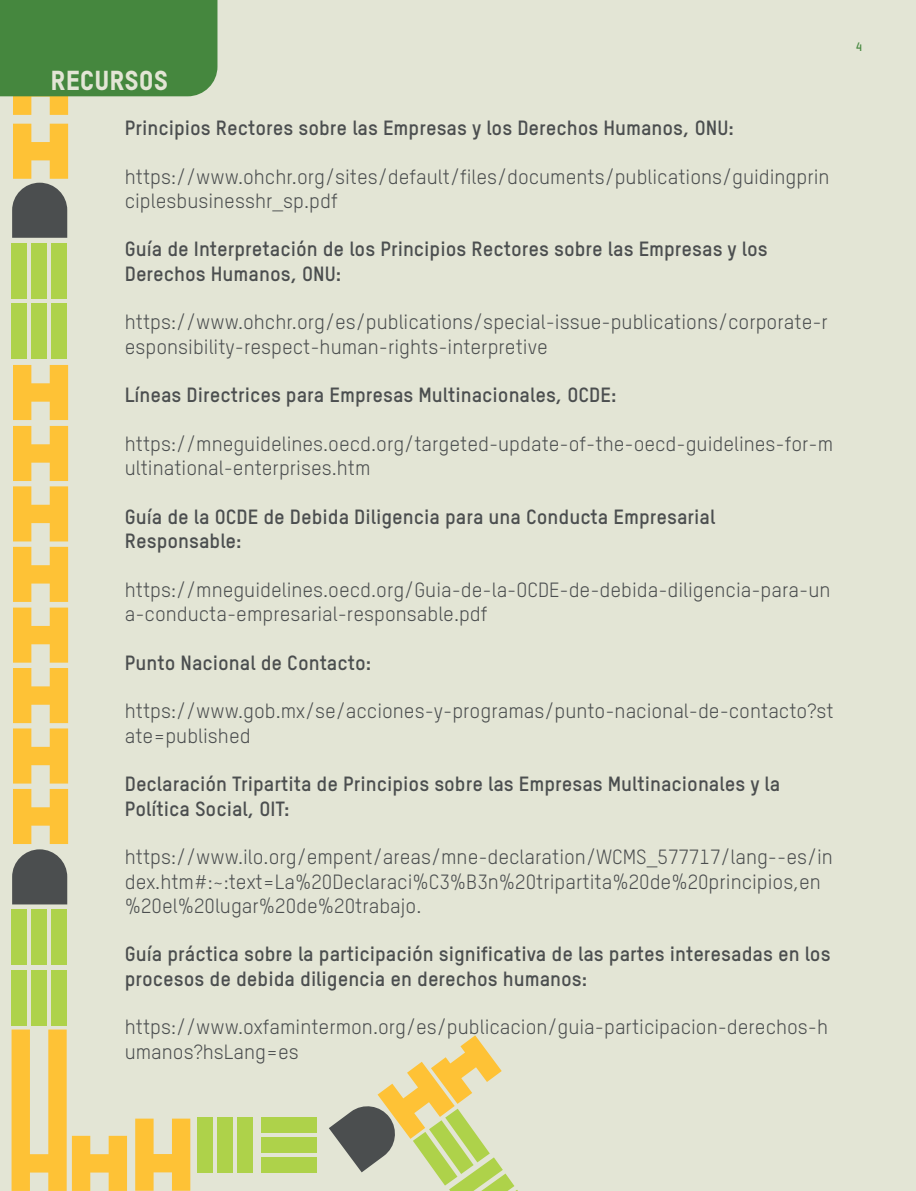
<style>
.page{position:relative;width:916px;height:1191px;background:#fff}
.page>*{position:absolute;margin:0;border:0;box-sizing:border-box;transform-origin:0 0}
.t1{font:27px "Oxfam TSTARPRO Headline";color:#e3e5d5}
.t2{font:20.25px/24.3px "Oxfam TSTARPRO";color:#4b4e4f}
.t3{font:700 20.25px/24.3px "Oxfam TSTARPRO";color:#4b4e4f}
.t4{font:700 12px "Oxfam TSTARPRO";color:#45873e}
</style>
<div class="page">
<div style="left:0;top:0;width:915px;height:1191px;background:#e3e5d5"></div>
<svg style="left:12px;top:1029px;width:115px;height:161px"></svg>
<svg style="left:135px;top:1118px;width:55px;height:72px"></svg>
<svg style="left:0;top:0;width:217px;height:115px;background:#609553"></svg>
<svg style="left:13px;top:668px;width:55px;height:115px"></svg>
<svg style="left:13px;top:547px;width:55px;height:115px"></svg>
<svg style="left:13px;top:426px;width:55px;height:115px"></svg>
<svg style="left:13px;top:365px;width:55px;height:55px"></svg>
<div style="left:12px;top:970px;width:15px;height:55px;background:#aed24a"></div>
<div style="left:32px;top:970px;width:15px;height:55px;background:#aed24a"></div>
<div style="left:51px;top:970px;width:16px;height:55px;background:#aed24a"></div>
<div style="left:12px;top:909px;width:15px;height:56px;background:#aed24a"></div>
<div style="left:32px;top:909px;width:15px;height:56px;background:#aed24a"></div>
<div style="left:51px;top:909px;width:16px;height:56px;background:#aed24a"></div>
<div style="left:197px;top:1117px;width:16px;height:55px;background:#aed24a"></div>
<div style="left:217px;top:1117px;width:15px;height:55px;background:#aed24a"></div>
<div style="left:237px;top:1117px;width:15px;height:55px;background:#aed24a"></div>
<div style="left:261px;top:1157px;width:55px;height:15px;background:#aed24a"></div>
<div style="left:261px;top:1137px;width:55px;height:15px;background:#aed24a"></div>
<div style="left:261px;top:1117px;width:55px;height:15px;background:#aed24a"></div>
<svg style="left:12px;top:789px;width:56px;height:115px"></svg>
<div style="left:12px;top:303px;width:15px;height:56px;background:#aed24a"></div>
<div style="left:32px;top:303px;width:15px;height:56px;background:#aed24a"></div>
<div style="left:51px;top:303px;width:16px;height:56px;background:#aed24a"></div>
<div style="left:12px;top:243px;width:15px;height:55px;background:#aed24a"></div>
<div style="left:32px;top:243px;width:15px;height:55px;background:#aed24a"></div>
<div style="left:51px;top:243px;width:16px;height:55px;background:#aed24a"></div>
<svg style="left:12px;top:124px;width:56px;height:114px"></svg>
<svg style="left:329px;top:1035px;width:189px;height:156px"></svg>
<h1 class="t1" style="left:51px;top:63px;width:119px">RECURSOS</h1>
<p class="t3" style="left:125px;top:115px;width:610px">Principios Rectores sobre las Empresas y los Derechos Humanos, ONU:</p>
<p class="t2" style="left:125px;top:164px;width:706px">https://www.ohchr.org/sites/default/files/documents/publications/guidingprin ciplesbusinesshr_sp.pdf</p>
<p class="t3" style="left:125px;top:237px;width:644px">Guía de Interpretación de los Principios Rectores sobre las Empresas y los<br>Derechos Humanos, ONU:</p>
<p class="t2" style="left:125px;top:310px;width:704px">https://www.ohchr.org/es/publications/special-issue-publications/corporate-r esponsibility-respect-human-rights-interpretive</p>
<p class="t3" style="left:125px;top:383px;width:493px">Líneas Directrices para Empresas Multinacionales, OCDE:</p>
<p class="t2" style="left:125px;top:431px;width:709px">https://mneguidelines.oecd.org/targeted-update-of-the-oecd-guidelines-for-m ultinational-enterprises.htm</p>
<p class="t3" style="left:125px;top:504px;width:591px">Guía de la OCDE de Debida Diligencia para una Conducta Empresarial<br>Responsable:</p>
<p class="t2" style="left:125px;top:577px;width:707px">https://mneguidelines.oecd.org/Guia-de-la-OCDE-de-debida-diligencia-para-un a-conducta-empresarial-responsable.pdf</p>
<p class="t3" style="left:125px;top:650px;width:248px">Punto Nacional de Contacto:</p>
<p class="t2" style="left:125px;top:699px;width:710px">https://www.gob.mx/se/acciones-y-programas/punto-nacional-de-contacto?st ate=published</p>
<p class="t3" style="left:125px;top:771px;width:657px">Declaración Tripartita de Principios sobre las Empresas Multinacionales y la<br>Política Social, OIT:</p>
<p class="t2" style="left:125px;top:844px;width:709px">https://www.ilo.org/empent/areas/mne-declaration/WCMS_577717/lang--es/in dex.htm#:~:text=La%20Declaraci%C3%B3n%20tripartita%20de%20principios,en %20el%20lugar%20de%20trabajo.</p>
<p class="t3" style="left:125px;top:941px;width:707px">Guía práctica sobre la participación significativa de las partes interesadas en los procesos de debida diligencia en derechos humanos:</p>
<p class="t2" style="left:125px;top:1014px;width:704px">https://www.oxfamintermon.org/es/publicacion/guia-participacion-derechos-h umanos?hsLang=es</p>
<p class="t4" style="left:855px;top:40px;width:8px">4</p>
</div>
